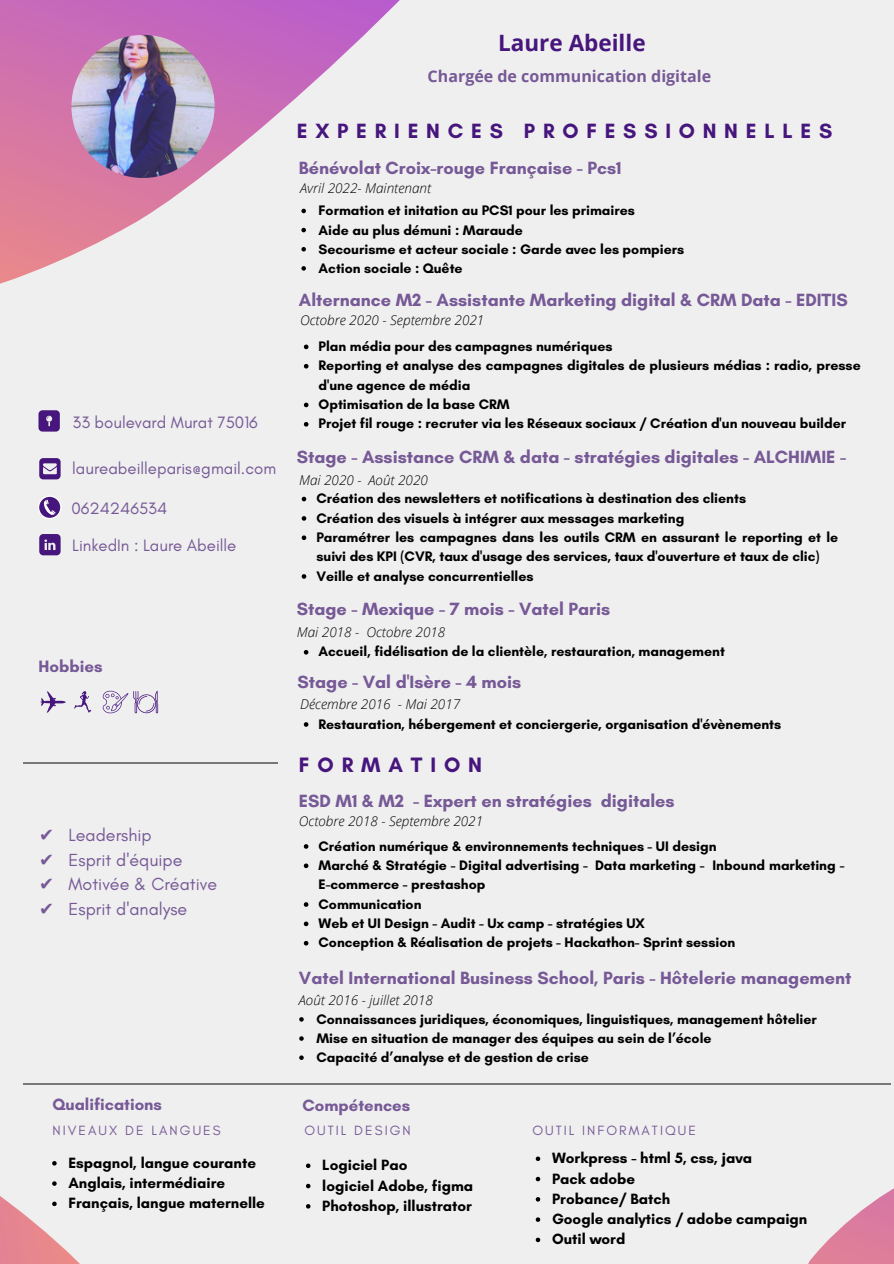
<style>
.page{position:relative;width:894px;height:1264px;background:#fff}
.page>*{position:absolute;margin:0;border:0;box-sizing:border-box;transform-origin:0 0}
.t1{font:700 22.5px "Open Sans";color:#47167d}
.t2{font:700 21.15px "Glacial Indifference";letter-spacing:.37em;color:#47167d}
.t3{font:700 21px "Glacial Indifference";letter-spacing:.37em;color:#47167d}
.t4{font:700 18px "Glacial Indifference";color:#765996}
.t5{font:17.85px "Glacial Indifference";color:#765996}
.t6{font:17.85px "DejaVu Sans";color:#765996}
.t7{font:16.8px "Glacial Indifference";color:#765996}
.t8{font:700 16.8px "Glacial Indifference";color:#765996}
.t9{font:700 16.65px "Glacial Indifference";color:#765996}
.t10{font:700 16.05px "Open Sans";color:#765996}
.t11{font:700 15.15px/20.2px "Glacial Indifference";color:#000}
.t12{font:700 14.1px/19.4px "Glacial Indifference";color:#000}
.t13{font:13.65px "Glacial Indifference";letter-spacing:.15em;color:#765996}
.t14{font:italic 300 13.5px "Open Sans";color:#000}
</style>
<div class="page">
<div style="left:0;top:0;width:893px;height:1263px;background:#efefef"></div>
<svg style="left:39px;top:534px;width:22px;height:21px"></svg>
<hr style="left:23px;top:762px;width:254px;height:1px;background:#777">
<svg style="left:38px;top:495px;width:24px;height:24px"></svg>
<div style="left:39px;top:497px;width:21px;height:21px;background:#47167d;border-radius:50%"></div>
<svg style="left:44px;top:500px;width:12px;height:15px"></svg>
<svg style="left:0;top:0;width:400px;height:500px"></svg>
<img style="left:71px;top:35px;width:143px;height:143px;border-radius:50%">
<hr style="left:23px;top:1083px;width:867px;height:1px;background:#777">
<svg style="left:74px;top:691px;width:17px;height:21px"></svg>
<svg style="left:40px;top:691px;width:26px;height:21px"></svg>
<svg style="left:306px;top:1163px;width:4px;height:4px"></svg>
<svg style="left:306px;top:1183px;width:4px;height:5px"></svg>
<svg style="left:306px;top:1204px;width:4px;height:4px"></svg>
<svg style="left:535px;top:1156px;width:5px;height:4px"></svg>
<svg style="left:535px;top:1176px;width:5px;height:5px"></svg>
<svg style="left:535px;top:1197px;width:5px;height:4px"></svg>
<svg style="left:535px;top:1217px;width:5px;height:4px"></svg>
<svg style="left:535px;top:1237px;width:5px;height:5px"></svg>
<svg style="left:299px;top:1017px;width:4px;height:4px"></svg>
<svg style="left:299px;top:1036px;width:4px;height:4px"></svg>
<svg style="left:299px;top:1055px;width:4px;height:4px"></svg>
<svg style="left:753px;top:1083px;width:140px;height:180px"></svg>
<svg style="left:102px;top:690px;width:56px;height:23px"></svg>
<svg style="left:304px;top:844px;width:4px;height:4px"></svg>
<svg style="left:304px;top:863px;width:4px;height:5px"></svg>
<svg style="left:304px;top:902px;width:4px;height:4px"></svg>
<svg style="left:304px;top:921px;width:4px;height:5px"></svg>
<svg style="left:304px;top:940px;width:4px;height:5px"></svg>
<svg style="left:301px;top:497px;width:5px;height:4px"></svg>
<svg style="left:301px;top:516px;width:5px;height:4px"></svg>
<svg style="left:301px;top:535px;width:5px;height:5px"></svg>
<svg style="left:301px;top:574px;width:5px;height:4px"></svg>
<svg style="left:304px;top:650px;width:4px;height:4px"></svg>
<svg style="left:304px;top:722px;width:4px;height:4px"></svg>
<svg style="left:301px;top:209px;width:5px;height:4px"></svg>
<svg style="left:301px;top:228px;width:5px;height:4px"></svg>
<svg style="left:301px;top:247px;width:5px;height:4px"></svg>
<svg style="left:301px;top:266px;width:5px;height:5px"></svg>
<svg style="left:0;top:1084px;width:232px;height:179px"></svg>
<p class="t7" style="left:73px;top:412px;width:187px">33 boulevard Murat 75016</p>
<p class="t7" style="left:72px;top:458px;width:205px">laureabeilleparis@gmail.com</p>
<p class="t7" style="left:71px;top:498px;width:97px">0624246534</p>
<p class="t7" style="left:72px;top:535px;width:166px">LinkedIn : Laure Abeille</p>
<p class="t8" style="left:38px;top:655px;width:66px">Hobbies</p>
<p class="t6" style="left:39px;top:824px;width:7px">✔️</p>
<p class="t5" style="left:69px;top:823px;width:85px">Leadership</p>
<p class="t6" style="left:39px;top:849px;width:7px">✔️</p>
<p class="t5" style="left:69px;top:848px;width:115px">Esprit d'équipe</p>
<p class="t6" style="left:39px;top:873px;width:7px">✔️</p>
<p class="t5" style="left:69px;top:873px;width:150px">Motivée &amp; Créative</p>
<p class="t6" style="left:39px;top:898px;width:7px">✔️</p>
<p class="t5" style="left:69px;top:898px;width:120px">Esprit d'analyse</p>
<p class="t9" style="left:52px;top:1094px;width:111px">Qualifications</p>
<p class="t13" style="left:52px;top:1121px;width:170px">NIVEAUX DE LANGUES</p>
<p class="t11" style="left:68px;top:1152px;width:198px">Espagnol, langue courante<br>Anglais, intermédiaire<br>Français, langue maternelle</p>
<h1 class="t1" style="left:498px;top:27px;width:149px">Laure Abeille</h1>
<p class="t10" style="left:427px;top:65px;width:285px">Chargée de communication digitale</p>
<h3 class="t3" style="left:297px;top:118px;width:537px">EXPERIENCES PROFESSIONNELLES</h3>
<p class="t4" style="left:299px;top:157px;width:324px">Bénévolat Croix-rouge Française - Pcs1</p>
<p class="t14" style="left:300px;top:178px;width:132px">Avril 2022- Maintenant</p>
<p class="t12" style="left:318px;top:201px;width:367px">Formation et initation au PCS1 pour les primaires<br>Aide au plus démuni : Maraude<br>Secourisme et acteur sociale : Garde avec les pompiers Action sociale : Quête</p>
<p class="t4" style="left:299px;top:289px;width:550px">Alternance M2 - Assistante Marketing digital &amp; CRM Data - EDITIS</p>
<p class="t14" style="left:300px;top:311px;width:186px">Octobre 2020 - Septembre 2021</p>
<p class="t12" style="left:318px;top:336px;width:543px">Plan média pour des campagnes numériques<br>Reporting et analyse des campagnes digitales de plusieurs médias : radio, presse d'une agence de média<br>Optimisation de la base CRM<br>Projet fil rouge : recruter via les Réseaux sociaux / Création d'un nouveau builder</p>
<p class="t4" style="left:297px;top:445px;width:550px">Stage - Assistance CRM &amp; data - stratégies digitales - ALCHIMIE -</p>
<p class="t12" style="left:316px;top:488px;width:523px">Création des newsletters et notifications à destination des clients<br>Création des visuels à intégrer aux messages marketing<br>Paramétrer les campagnes dans les outils CRM en assurant le reporting et le suivi des KPI (CVR, taux d'usage des services, taux d'ouverture et taux de clic)<br>Veille et analyse concurrentielles</p>
<p class="t14" style="left:299px;top:470px;width:130px">Mai 2020 - Août 2020</p>
<p class="t4" style="left:297px;top:597px;width:315px">Stage - Mexique - 7 mois - Vatel Paris</p>
<p class="t12" style="left:318px;top:641px;width:408px">Accueil, fidélisation de la clientèle, restauration, management</p>
<p class="t4" style="left:297px;top:670px;width:225px">Stage - Val d'Isère - 4 mois</p>
<p class="t12" style="left:318px;top:714px;width:464px">Restauration, hébergement et conciergerie, organisation d'évènements</p>
<p class="t14" style="left:297px;top:622px;width:150px">Mai 2018 - Octobre 2018</p>
<p class="t14" style="left:300px;top:695px;width:161px">Décembre 2016 - Mai 2017</p>
<h2 class="t2" style="left:299px;top:752px;width:184px">FORMATION</h2>
<p class="t4" style="left:299px;top:789px;width:377px">ESD M1 &amp; M2 - Expert en stratégies digitales</p>
<p class="t14" style="left:299px;top:811px;width:186px">Octobre 2018 - Septembre 2021</p>
<p class="t12" style="left:318px;top:836px;width:527px">Création numérique &amp; environnements techniques - UI design<br>Marché &amp; Stratégie - Digital advertising - Data marketing - Inbound marketing - E-commerce - prestashop<br>Communication<br>Web et UI Design - Audit - Ux camp - stratégies UX<br>Conception &amp; Réalisation de projets - Hackathon- Sprint session</p>
<p class="t4" style="left:299px;top:966px;width:554px">Vatel International Business School, Paris - Hôtelerie management</p>
<p class="t14" style="left:299px;top:990px;width:135px">Août 2016 - juillet 2018</p>
<p class="t12" style="left:316px;top:1009px;width:502px">Connaissances juridiques, économiques, linguistiques, management hôtelier<br>Mise en situation de manager des équipes au sein de l’école<br>Capacité d’analyse et de gestion de crise</p>
<p class="t9" style="left:302px;top:1095px;width:109px">Compétences</p>
<p class="t13" style="left:304px;top:1121px;width:108px">OUTIL DESIGN</p>
<p class="t11" style="left:322px;top:1154px;width:152px">Logiciel Pao<br>logiciel Adobe, figma<br>Photoshop, illustrator</p>
<p class="t13" style="left:532px;top:1121px;width:165px">OUTIL INFORMATIQUE</p>
<p class="t11" style="left:552px;top:1147px;width:257px">Workpress - html 5, css, java<br>Pack adobe<br>Probance/ Batch<br>Google analytics / adobe campaign<br>Outil word</p>
</div>
